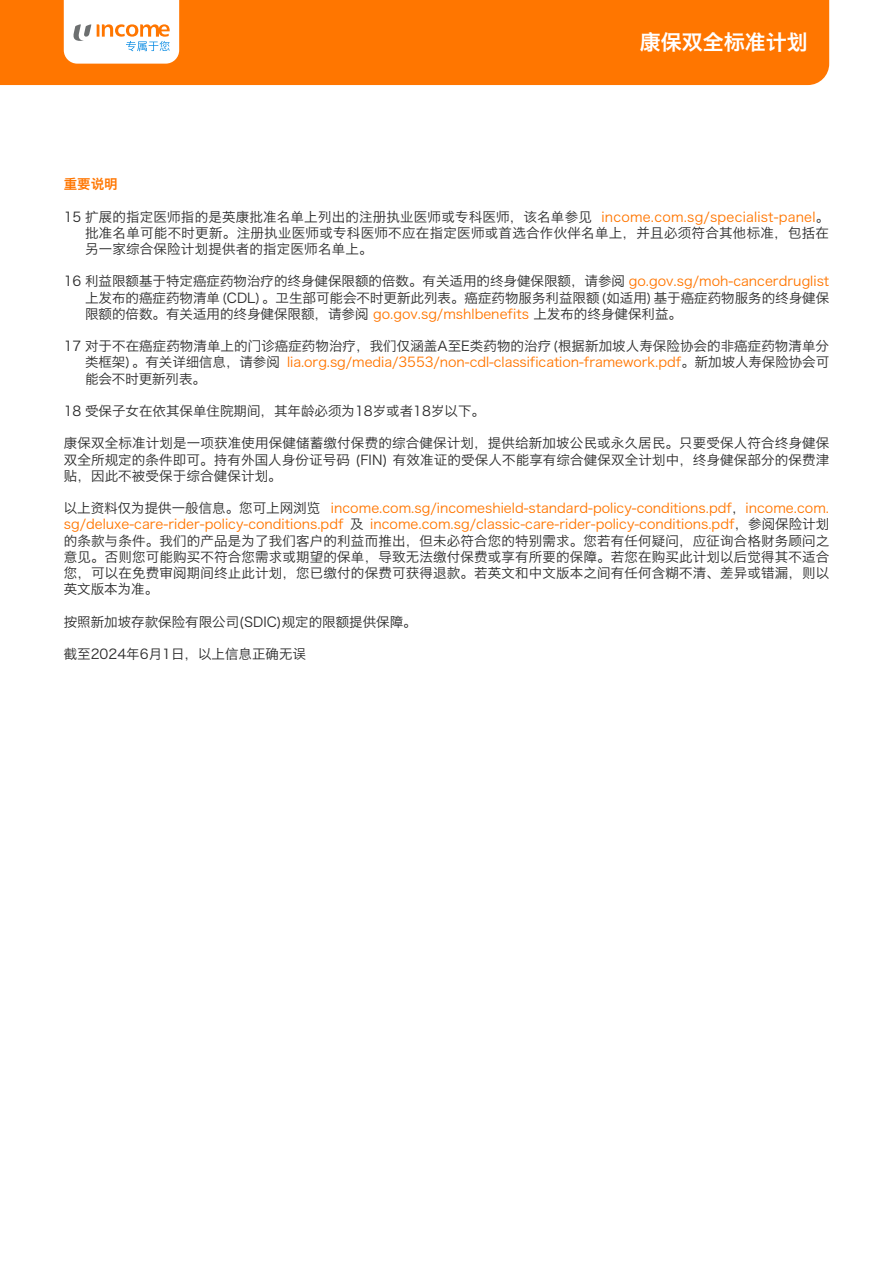
<style>
.page{position:relative;width:893px;height:1263px;background:#fff}
.page>*{position:absolute;margin:0;border:0;box-sizing:border-box;transform-origin:0 0}
.t1{font:21px "Hiragino Sans GB W6";color:#fff}
.t2{font:13.5px/16.2px "Hiragino Sans GB W3";color:#292929;text-align:justify}
.t3{font:13.5px "Hiragino Sans GB W6";color:#ff7600}
.s1{color:#ff7600}
</style>
<div class="page">
<div style="left:0;top:0;width:829px;height:85px;background:#ff7600"></div>
<svg style="left:64px;top:0;width:115px;height:64px"></svg>
<h1 class="t1" style="left:640px;top:29px;width:170px">康保双全标准计划</h1>
<p class="t3" style="left:64px;top:175px;width:55px">重要说明</p>
<p class="t2" style="left:85px;top:208px;width:746px;text-indent:-21px">15 扩展的指定医师指的是英康批准名单上列出的注册执业医师或专科医师，该名单参见 <span class="s1">income.com.sg/specialist-panel</span>。批准名单可能不时更新。注册执业医师或专科医师不应在指定医师或首选合作伙伴名单上，并且必须符合其他标准，包括在另一家综合保险计划提供者的指定医师名单上。</p>
<p class="t2" style="left:85px;top:273px;width:746px;text-indent:-21px">16 利益限额基于特定癌症药物治疗的终身健保限额的倍数。有关适用的终身健保限额，请参阅 <span class="s1">go.gov.sg/moh-cancerdruglist</span>上发布的癌症药物清单(CDL)。卫生部可能会不时更新此列表。癌症药物服务利益限额(如适用)基于癌症药物服务的终身健保限额的倍数。有关适用的终身健保限额，请参阅 <span class="s1">go.gov.sg/mshlbenefits</span> 上发布的终身健保利益。</p>
<p class="t2" style="left:85px;top:338px;width:746px;text-indent:-21px">17 对于不在癌症药物清单上的门诊癌症药物治疗，我们仅涵盖A至E类药物的治疗(根据新加坡人寿保险协会的非癌症药物清单分类框架)。有关详细信息，请参阅 <span class="s1">lia.org.sg/media/3553/non-cdl-classification-framework.pdf</span>。新加坡人寿保险协会可能会不时更新列表。</p>
<p class="t2" style="left:64px;top:403px;width:423px">18 受保子女在依其保单住院期间，其年龄必须为18岁或者18岁以下。</p>
<p class="t2" style="left:64px;top:435px;width:767px">康保双全标准计划是一项获准使用保健储蓄缴付保费的综合健保计划，提供给新加坡公民或永久居民。只要受保人符合终身健保双全所规定的条件即可。持有外国人身份证号码 (FIN) 有效准证的受保人不能享有综合健保双全计划中，终身健保部分的保费津贴，因此不被受保于综合健保计划。</p>
<p class="t2" style="left:64px;top:500px;width:767px">以上资料仅为提供一般信息。您可上网浏览 <span class="s1">income.com.sg/incomeshield-standard-policy-conditions.pdf</span>，<span class="s1">income.com. sg/deluxe-care-rider-policy-conditions.pdf</span> 及 <span class="s1">income.com.sg/classic-care-rider-policy-conditions.pdf</span>，参阅保险计划的条款与条件。我们的产品是为了我们客户的利益而推出，但未必符合您的特别需求。您若有任何疑问，应征询合格财务顾问之意见。否则您可能购买不符合您需求或期望的保单，导致无法缴付保费或享有所要的保障。若您在购买此计划以后觉得其不适合您，可以在免费审阅期间终止此计划，您已缴付的保费可获得退款。若英文和中文版本之间有任何含糊不清、差异或错漏，则以英文版本为准。</p>
<p class="t2" style="left:64px;top:613px;width:354px">按照新加坡存款保险有限公司(SDIC)规定的限额提供保障。</p>
<p class="t2" style="left:64px;top:646px;width:244px">截至2024年6月1日，以上信息正确无误</p>
</div>
